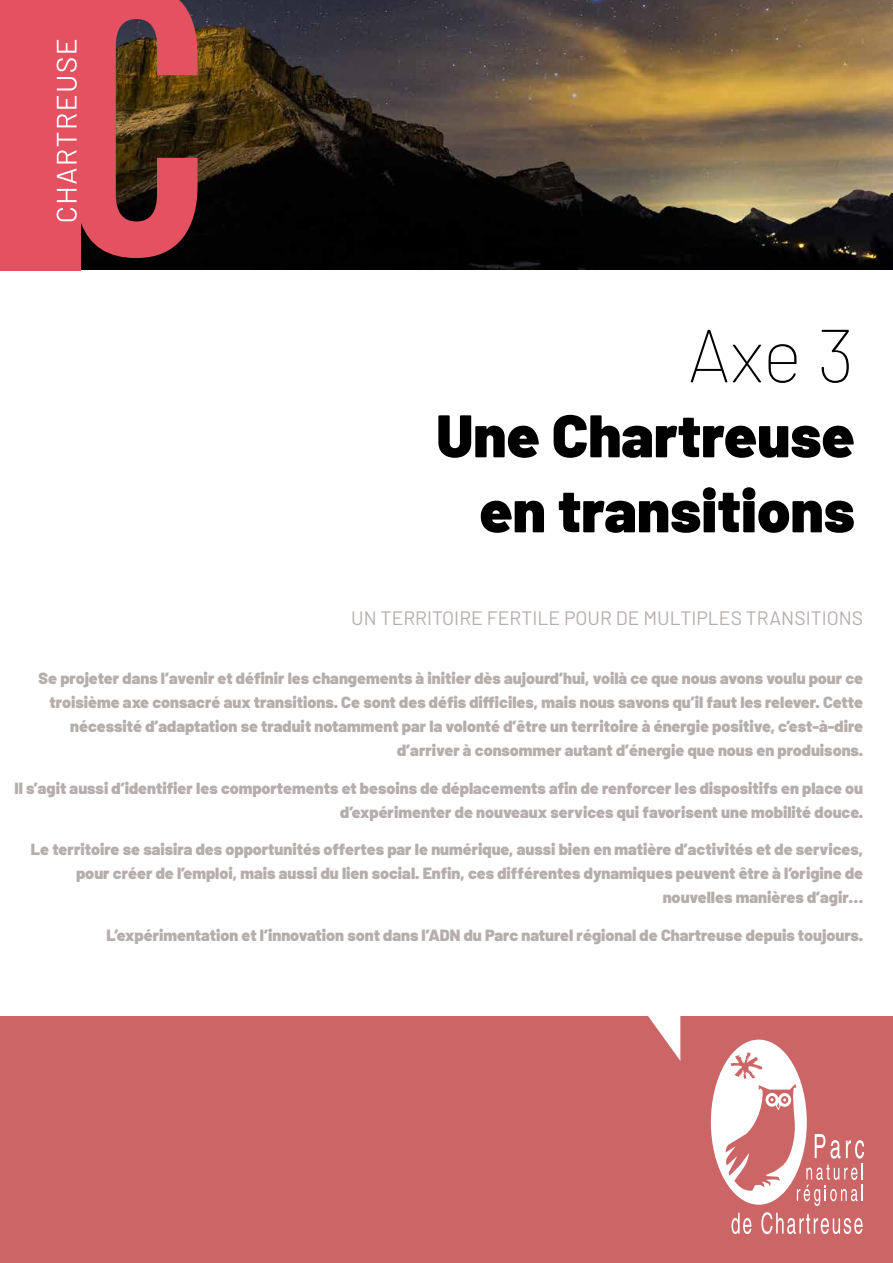
<style>
.page{position:relative;width:893px;height:1263px;background:#fff}
.page>*{position:absolute;margin:0;border:0;box-sizing:border-box;transform-origin:0 0}
.t1{font:100 75px "Barlow";color:#000}
.t2{font:900 60px/75px "Barlow";color:#000;text-align:right}
.t3{font:19.35px "Barlow";color:#b5aeac}
.t4{font:900 16.2px/24px "Barlow";color:#b5aeac;text-align:right}
</style>
<div class="page">
<img style="left:198px;top:0;width:695px;height:270px">
<svg style="left:0;top:0;width:198px;height:270px;background:#b3454a"></svg>
<svg style="left:57px;top:208px;width:20px;height:13px"></svg>
<svg style="left:57px;top:169px;width:20px;height:33px"></svg>
<svg style="left:57px;top:133px;width:20px;height:30px"></svg>
<svg style="left:57px;top:96px;width:20px;height:31px"></svg>
<svg style="left:57px;top:40px;width:20px;height:50px"></svg>
<div style="left:0;top:1016px;width:893px;height:247px;background:#c66"></div>
<svg style="left:648px;top:1016px;width:32px;height:44px"></svg>
<svg style="left:731px;top:1213px;width:20px;height:21px"></svg>
<svg style="left:761px;top:1212px;width:102px;height:23px"></svg>
<svg style="left:711px;top:1040px;width:153px;height:166px"></svg>
<h1 class="t1" style="left:688px;top:309px;width:169px">Axe 3</h1>
<h2 class="t2" style="left:436px;top:399px;width:420px">Une Chartreuse en transitions</h2>
<p class="t3" style="left:351px;top:605px;width:514px">UN TERRITOIRE FERTILE POUR DE MULTIPLES TRANSITIONS</p>
<p class="t4" style="left:39px;top:666px;width:826px">Se projeter dans l’avenir et définir les changements à initier dès aujourd’hui, voilà ce que nous avons voulu pour ce troisième axe consacré aux transitions. Ce sont des défis difficiles, mais nous savons qu’il faut les relever. Cette nécessité d’adaptation se traduit notamment par la volonté d’être un territoire à énergie positive, c’est-à-dire d’arriver à consommer autant d’énergie que nous en produisons.</p>
<p class="t4" style="left:14px;top:776px;width:850px">Il s’agit aussi d’identifier les comportements et besoins de déplacements afin de renforcer les dispositifs en place ou d’expérimenter de nouveaux services qui favorisent une mobilité douce.</p>
<p class="t4" style="left:31px;top:838px;width:834px">Le territoire se saisira des opportunités offertes par le numérique, aussi bien en matière d’activités et de services, pour créer de l’emploi, mais aussi du lien social. Enfin, ces différentes dynamiques peuvent être à l’origine de nouvelles manières d’agir…</p>
<p class="t4" style="left:107px;top:923px;width:758px">L’expérimentation et l’innovation sont dans l’ADN du Parc naturel régional de Chartreuse depuis toujours.</p>
</div>
